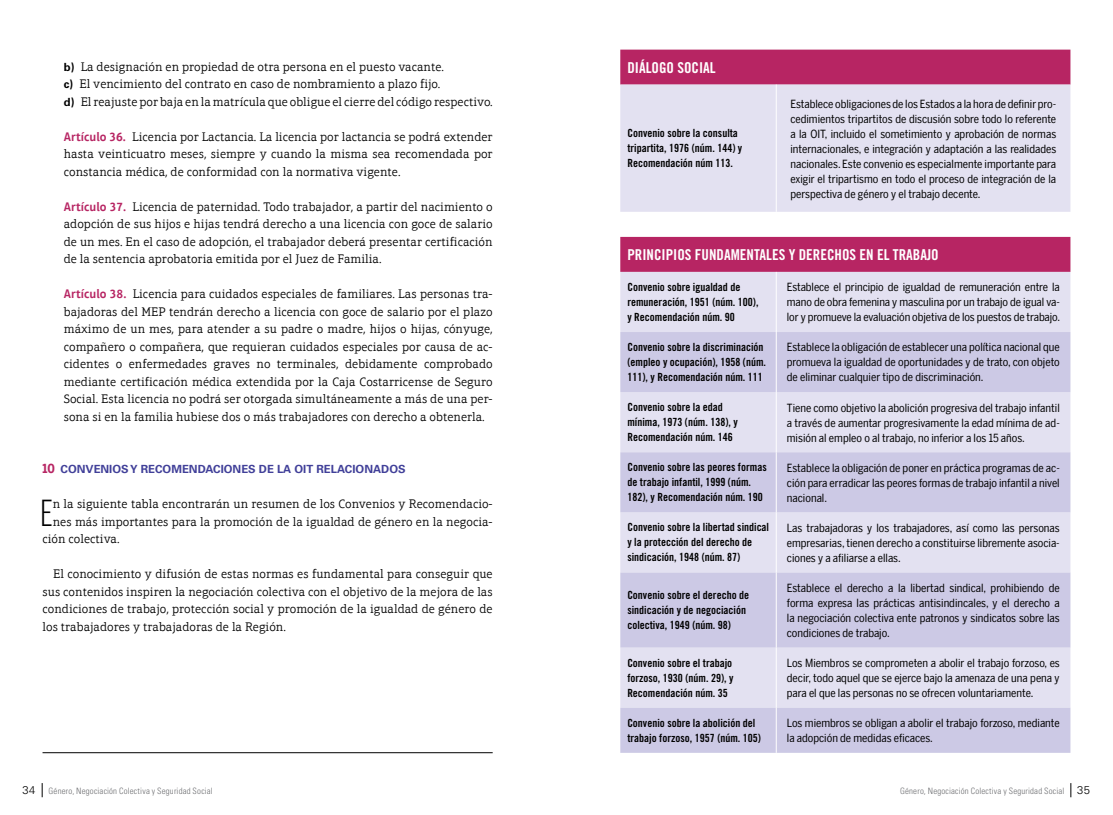
<style>
.page{position:relative;width:1113px;height:815px;background:#fff}
.page>*{position:absolute;margin:0;border:0;box-sizing:border-box;transform-origin:0 0}
.t1{font:300 condensed 37.25px "Akzidenz Grotesk BE";color:#000}
.t2{font:15px "Trade Gothic LT Std Bd Cn 20";color:#fff}
.t3{font:300 12.5px/17.5px "Aptifer Slab Com";color:#000;text-align:justify}
.t4{font:11.25px/15px "Benton Sans Cond";color:#000;text-align:justify}
.t5{font:11.25px/15px "Trade Gothic LT Std Bd Cn 20";color:#000}
.t6{font:700 11.25px "Univers LT Std";color:#414099}
.t7{font:300 condensed 8.75px "Univers LT Std";letter-spacing:.02em;color:#6d6e71}
.s1{font-family:"Univers LT Std";font-weight:700;font-size:11.25px}
.s2{font-family:"Aptifer Sans Com";font-weight:600;color:#b72563}
.s3{font-family:"Benton Sans Cond";font-size:12.5px;color:#b72563}
.s4{font-stretch:normal;font-size:11.25px;color:#000}
</style>
<div class="page">
<svg style="left:42px;top:783px;width:1px;height:14px"></svg>
<svg style="left:1070px;top:783px;width:1px;height:14px"></svg>
<div style="left:620px;top:50px;width:450px;height:35px;background:#b72563"></div>
<svg style="left:620px;top:85px;width:450px;height:247px;background:#dfc9de"></svg>
<svg style="left:620px;top:332px;width:450px;height:421px;background:#d5d3ea"></svg>
<hr style="left:776px;top:85px;width:1px;height:127px;background:#fff">
<hr style="left:776px;top:272px;width:1px;height:60px;background:#fff">
<hr style="left:776px;top:332px;width:1px;height:60px;background:#fff">
<hr style="left:776px;top:392px;width:1px;height:60px;background:#fff">
<hr style="left:776px;top:452px;width:1px;height:60px;background:#fff">
<hr style="left:776px;top:512px;width:1px;height:60px;background:#fff">
<hr style="left:776px;top:572px;width:1px;height:76px;background:#fff">
<hr style="left:776px;top:648px;width:1px;height:60px;background:#fff">
<hr style="left:776px;top:708px;width:1px;height:45px;background:#fff">
<hr style="left:43px;top:752px;width:450px;height:1px;background:#000">
<p class="t3" style="left:64px;top:58px;width:430px;text-align:left"><span class="s1">b)</span> La designación en propiedad de otra persona en el puesto vacante.<br><span class="s1">c)</span> El vencimiento del contrato en caso de nombramiento a plazo fijo.<br><span class="s1">d)</span> El reajuste por baja en la matrícula que obligue el cierre del código respectivo.</p>
<p class="t3" style="left:64px;top:128px;width:430px"><span class="s2">Artículo 36.</span> Licencia por Lactancia. La licencia por lactancia se podrá extender hasta veinticuatro meses, siempre y cuando la misma sea recomendada por constancia médica, de conformidad con la normativa vigente.</p>
<p class="t3" style="left:64px;top:198px;width:430px"><span class="s2">Artículo 37.</span> Licencia de paternidad. Todo trabajador, a partir del nacimiento o adopción de sus hijos e hijas tendrá derecho a una licencia con goce de salario de un mes. En el caso de adopción, el trabajador deberá presentar certificación de la sentencia aprobatoria emitida por el Juez de Familia.</p>
<p class="t3" style="left:64px;top:285px;width:430px"><span class="s2">Artículo 38.</span> Licencia para cuidados especiales de familiares. Las personas tra&shy;bajadoras del MEP tendrán derecho a licencia con goce de salario por el plazo máximo de un mes, para atender a su padre o madre, hijos o hijas, cónyuge, compañero o compañera, que requieran cuidados especiales por causa de ac&shy;cidentes o enfermedades graves no terminales, debidamente comprobado mediante certificación médica extendida por la Caja Costarricense de Seguro Social. Esta licencia no podrá ser otorgada simultáneamente a más de una per&shy;sona si en la familia hubiese dos o más trabajadores con derecho a obtenerla.</p>
<p class="t6" style="left:43px;top:463px;width:364px"><span class="s3">10</span> CONVENIOS Y RECOMENDACIONES DE LA OIT RELACIONADOS</p>
<h1 class="t1" style="left:40px;top:493px;width:14px">E</h1>
<p class="t3" style="left:53px;top:495px;width:441px">n la siguiente tabla encontrarán un resumen de los Convenios y Recomendacio-</p>
<p class="t3" style="left:53px;top:513px;width:441px">nes más importantes para la promoción de la igualdad de género en la negocia-</p>
<p class="t3" style="left:43px;top:530px;width:78px">ción colectiva.</p>
<p class="t3" style="left:43px;top:565px;width:452px;text-indent:11px">El conocimiento y difusión de estas normas es fundamental para conseguir que sus contenidos inspiren la negociación colectiva con el objetivo de la mejora de las condiciones de trabajo, protección social y promoción de la igualdad de género de los trabajadores y trabajadoras de la Región.</p>
<p class="t2" style="left:627px;top:58px;width:90px">Diálogo social</p>
<p class="t5" style="left:627px;top:126px;width:116px">Convenio sobre la consulta tripartita, 1976 (núm. 144) y<br>Recomendación núm 113.</p>
<p class="t4" style="left:790px;top:96px;width:267px">Establece obligaciones de los Estados a la hora de definir pro&shy;cedimientos tripartitos de discusión sobre todo lo referente a la OIT, incluido el sometimiento y aprobación de normas internacionales, e integración y adaptación a las realidades nacionales. Este convenio es especialmente importante para exigir el tripartismo en todo el proceso de integración de la perspectiva de género y el trabajo decente.</p>
<p class="t2" style="left:627px;top:245px;width:313px">Principios fundamentales y derechos en el trabajo</p>
<p class="t5" style="left:627px;top:279px;width:133px">Convenio sobre igualdad de remuneración, 1951 (núm. 100), y Recomendación núm. 90</p>
<p class="t4" style="left:787px;top:280px;width:275px">Establece el principio de igualdad de remuneración entre la mano de obra femenina y masculina por un trabajo de igual va&shy;lor y promueve la evaluación objetiva de los puestos de trabajo.</p>
<p class="t5" style="left:627px;top:340px;width:140px">Convenio sobre la discriminación (empleo y ocupación), 1958 (núm.<br>111), y Recomendación núm. 111</p>
<p class="t4" style="left:787px;top:340px;width:274px">Establece la obligación de establecer una política nacional que promueva la igualdad de oportunidades y de trato, con objeto de eliminar cualquier tipo de discriminación.</p>
<p class="t5" style="left:627px;top:400px;width:112px">Convenio sobre la edad mínima, 1973 (núm. 138), y<br>Recomendación núm. 146</p>
<p class="t4" style="left:787px;top:400px;width:274px">Tiene como objetivo la abolición progresiva del trabajo infantil a través de aumentar progresivamente la edad mínima de ad&shy;misión al empleo o al trabajo, no inferior a los 15 años.</p>
<p class="t5" style="left:627px;top:460px;width:141px">Convenio sobre las peores formas de trabajo infantil, 1999 (núm.<br>182), y Recomendación núm. 190</p>
<p class="t4" style="left:787px;top:460px;width:274px">Establece la obligación de poner en práctica programas de ac&shy;ción para erradicar las peores formas de trabajo infantil a nivel nacional.</p>
<p class="t5" style="left:627px;top:520px;width:143px">Convenio sobre la libertad sindical y la protección del derecho de sindicación, 1948 (núm. 87)</p>
<p class="t4" style="left:787px;top:520px;width:274px">Las trabajadoras y los trabajadores, así como las personas empresarias, tienen derecho a constituirse libremente asocia&shy;ciones y a afiliarse a ellas.</p>
<p class="t5" style="left:627px;top:587px;width:123px">Convenio sobre el derecho de sindicación y de negociación colectiva, 1949 (núm. 98)</p>
<p class="t4" style="left:787px;top:580px;width:274px">Establece el derecho a la libertad sindical, prohibiendo de forma expresa las prácticas antisindincales, y el derecho a la negociación colectiva ente patronos y sindicatos sobre las condiciones de trabajo.</p>
<p class="t5" style="left:627px;top:655px;width:108px;text-align:justify">Convenio sobre el trabajo forzoso, 1930 (núm. 29), y Recomendación núm. 35</p>
<p class="t4" style="left:787px;top:655px;width:274px">Los Miembros se comprometen a abolir el trabajo forzoso, es decir, todo aquel que se ejerce bajo la amenaza de una pena y para el que las personas no se ofrecen voluntariamente.</p>
<p class="t5" style="left:627px;top:715px;width:135px">Convenio sobre la abolición del trabajo forzoso, 1957 (núm. 105)</p>
<p class="t4" style="left:787px;top:715px;width:274px">Los miembros se obligan a abolir el trabajo forzoso, mediante la adopción de medidas eficaces.</p>
<p class="t7" style="left:23px;top:786px;width:192px"><span class="s4">34</span> Género, Negociación Colectiva y Seguridad Social</p>
<p class="t7" style="left:900px;top:786px;width:191px">Género, Negociación Colectiva y Seguridad Social <span class="s4">35</span></p>
</div>
